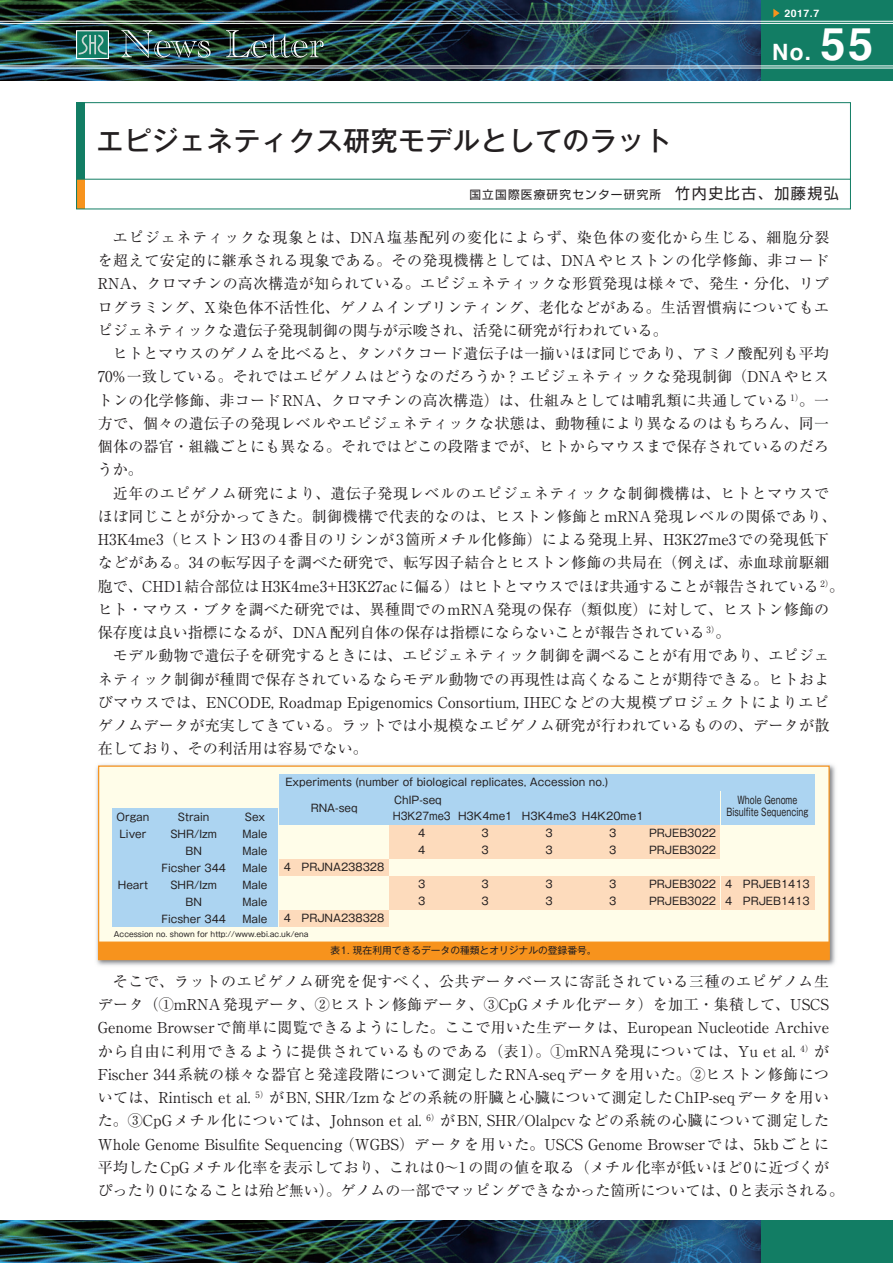
<style>
.page{position:relative;width:893px;height:1263px;background:#fff}
.page>*{position:absolute;margin:0;border:0;box-sizing:border-box;transform-origin:0 0}
.t1{font:500 27px "Gothic MB101 Pr 6";letter-spacing:.015em;color:#231f20}
.t2{font:700 22.5px "Helvetica";color:#fff}
.t3{font:15px/23.2px "Ryumin Pr 6";letter-spacing:.02em;color:#231f20}
.t4{font:11.7px "Shin Go Pr 6";letter-spacing:.1em;color:#231f20}
.t5{font:10.5px/17px "Gothic MB101 Pr 6";color:#231f20}
.t6{font:10.5px/12px "Gothic MB101 Pr 6";color:#231f20;text-align:center;scale:.75 1}
.t7{font:10.5px/17px "Gothic MB101 Pr 6";color:#231f20;text-align:center;scale:.94 1}
.t8{font:700 10.35px "Helvetica";color:#fff}
.t9{font:9.75px "Gothic MB101 Pr 6";color:#231f20}
.t10{font:7.5px "Gothic MB101 Pr 6";color:#231f20}
.s1{font-size:45px}
.s2{font-size:15px}
</style>
<div class="page">
<img style="left:0;top:0;width:761px;height:81px">
<div style="left:761px;top:0;width:132px;height:81px;background:#127d64"></div>
<img style="left:0;top:1220px;width:761px;height:43px">
<div style="left:761px;top:1220px;width:132px;height:43px;background:#127d64"></div>
<div style="left:77px;top:31px;width:31px;height:28px;background:#127d64"></div>
<div style="left:76px;top:30px;width:33px;height:29px;border:1px solid #fff"></div>
<svg style="left:79px;top:35px;width:28px;height:20px"></svg>
<hr style="left:0;top:23px;width:893px;height:1px;background:#fff">
<hr style="left:0;top:21px;width:893px;height:1px;background:#fff">
<hr style="left:0;top:66px;width:893px;height:1px;background:#fff">
<hr style="left:0;top:68px;width:893px;height:1px;background:#fff">
<svg style="left:773px;top:9px;width:7px;height:9px"></svg>
<img style="left:121px;top:30px;width:203px;height:28px">
<img style="left:96px;top:764px;width:740px;height:202px">
<div style="left:98px;top:765px;width:732px;height:195px;background:#fffde9;border:1px solid #f7931d"></div>
<div style="left:98px;top:942px;width:731px;height:17px;background:#f7931d"></div>
<div style="left:279px;top:859px;width:110px;height:16px;background:#fddbbc"></div>
<div style="left:279px;top:791px;width:110px;height:33px;background:#acd4f1"></div>
<div style="left:389px;top:876px;width:331px;height:34px;background:#fddbbc"></div>
<div style="left:389px;top:791px;width:331px;height:33px;background:#acd4f1"></div>
<div style="left:389px;top:825px;width:331px;height:33px;background:#fddbbc"></div>
<div style="left:113px;top:808px;width:165px;height:16px;background:#acd4f1"></div>
<div style="left:113px;top:825px;width:165px;height:50px;background:#acd4f1"></div>
<div style="left:113px;top:876px;width:165px;height:51px;background:#acd4f1"></div>
<div style="left:279px;top:774px;width:535px;height:16px;background:#acd4f1"></div>
<div style="left:721px;top:791px;width:93px;height:33px;background:#acd4f1"></div>
<div style="left:721px;top:876px;width:93px;height:34px;background:#fddbbc"></div>
<div style="left:279px;top:910px;width:110px;height:17px;background:#fddbbc"></div>
<svg style="left:76px;top:102px;width:775px;height:108px"></svg>
<p class="t8" style="left:784px;top:5px;width:36px">2017.7</p>
<h2 class="t2" style="left:772px;top:34px;width:103px">No. <span class="s1">55</span></h2>
<h1 class="t1" style="left:97px;top:119px;width:577px">エピジェネティクス研究モデルとしてのラット</h1>
<p class="t4" style="left:469px;top:185px;width:371px">国立国際医療研究センター研究所 <span class="s2">竹内史比古、加藤規弘</span></p>
<p class="t3" style="left:98px;top:225px;width:748px">　エピジェネティックな現象とは、DNA塩基配列の変化によらず、染色体の変化から生じる、細胞分裂を超えて安定的に継承される現象である。その発現機構としては、DNAやヒストンの化学修飾、非コードRNA、クロマチンの高次構造が知られている。エピジェネティックな形質発現は様々で、発生・分化、リプログラミング、X染色体不活性化、ゲノムインプリンティング、老化などがある。生活習慣病についてもエピジェネティックな遺伝子発現制御の関与が示唆され、活発に研究が行われている。<br>　ヒトとマウスのゲノムを比べると、タンパクコード遺伝子は一揃いほぼ同じであり、アミノ酸配列も平均70%一致している。それではエピゲノムはどうなのだろうか？エピジェネティックな発現制御（DNAやヒストンの化学修飾、非コードRNA、クロマチンの高次構造）は、仕組みとしては哺乳類に共通している <sup>1）</sup>。一方で、個々の遺伝子の発現レベルやエピジェネティックな状態は、動物種により異なるのはもちろん、同一個体の器官・組織ごとにも異なる。それではどこの段階までが、ヒトからマウスまで保存されているのだろうか。<br>　近年のエピゲノム研究により、遺伝子発現レベルのエピジェネティックな制御機構は、ヒトとマウスでほぼ同じことが分かってきた。制御機構で代表的なのは、ヒストン修飾とmRNA発現レベルの関係であり、H3K4me3（ヒストンH3の4番目のリシンが3箇所メチル化修飾）による発現上昇、H3K27me3での発現低下などがある。34の転写因子を調べた研究で、転写因子結合とヒストン修飾の共局在（例えば、赤血球前駆細胞で、CHD1結合部位はH3K4me3+H3K27acに偏る）はヒトとマウスでほぼ共通することが報告されている <sup>2）</sup>。ヒト・マウス・ブタを調べた研究では、異種間でのmRNA発現の保存（類似度）に対して、ヒストン修飾の保存度は良い指標になるが、DNA配列自体の保存は指標にならないことが報告されている <sup>3）</sup>。<br>　モデル動物で遺伝子を研究するときには、エピジェネティック制御を調べることが有用であり、エピジェネティック制御が種間で保存されているならモデル動物での再現性は高くなることが期待できる。ヒトおよびマウスでは、ENCODE, Roadmap Epigenomics Consortium, IHECなどの大規模プロジェクトによりエピゲノムデータが充実してきている。ラットでは小規模なエピゲノム研究が行われているものの、データが散在しており、その利活用は容易でない。</p>
<p class="t5" style="left:116px;top:807px;width:35px">Organ<br>Liver</p>
<p class="t5" style="left:118px;top:875px;width:32px">Heart</p>
<p class="t5" style="left:161px;top:807px;width:66px;text-align:center">Strain<br>SHR/Izm<br>BN<br>Ficsher 344<br>SHR/Izm<br>BN<br>Ficsher 344</p>
<p class="t5" style="left:242px;top:807px;width:27px">Sex<br>Male<br>Male<br>Male<br>Male<br>Male<br>Male</p>
<p class="t5" style="left:285px;top:773px;width:324px">Experiments (number of biological replicates, Accession no.)</p>
<p class="t5" style="left:311px;top:798px;width:49px">RNA-seq</p>
<p class="t5" style="left:284px;top:858px;width:102px">4　PRJNA238328</p>
<p class="t5" style="left:284px;top:909px;width:102px">4　PRJNA238328</p>
<p class="t5" style="left:394px;top:790px;width:49px">ChIP-seq</p>
<p class="t7" style="left:393px;top:807px;width:63px">H3K27me3<br>4<br>4</p>
<p class="t5" style="left:418px;top:875px;width:9px">3<br>3</p>
<p class="t5" style="left:458px;top:807px;width:56px;text-align:center">H3K4me1<br>3<br>3</p>
<p class="t5" style="left:482px;top:875px;width:9px">3<br>3</p>
<p class="t5" style="left:522px;top:807px;width:56px;text-align:center">H3K4me3<br>3<br>3</p>
<p class="t5" style="left:546px;top:875px;width:9px">3<br>3</p>
<p class="t5" style="left:582px;top:807px;width:63px;text-align:center">H4K20me1<br>3<br>3</p>
<p class="t5" style="left:609px;top:875px;width:9px">3<br>3</p>
<p class="t10" style="left:114px;top:928px;width:196px">Accession no. shown for http://www.ebi.ac.uk/ena</p>
<p class="t9" style="left:331px;top:942px;width:267px">表1. 現在利用できるデータの種類とオリジナルの登録番号。</p>
<p class="t5" style="left:649px;top:824px;width:69px">PRJEB3022<br>PRJEB3022</p>
<p class="t5" style="left:649px;top:875px;width:69px">PRJEB3022<br>PRJEB3022</p>
<p class="t6" style="left:726px;top:793px;width:111px">Whole Genome<br>Bisulfite Sequencing</p>
<p class="t5" style="left:725px;top:875px;width:86px">4　PRJEB1413<br>4　PRJEB1413</p>
<p class="t3" style="left:98px;top:969px;width:748px">　そこで、ラットのエピゲノム研究を促すべく、公共データベースに寄託されている三種のエピゲノム生データ（①mRNA発現データ、②ヒストン修飾データ、③CpGメチル化データ）を加工・集積して、USCS Genome Browserで簡単に閲覧できるようにした。ここで用いた生データは、European Nucleotide Archiveから自由に利用できるように提供されているものである（表1）。①mRNA発現については、Yu et al. <sup>4）</sup> がFischer 344系統の様々な器官と発達段階について測定したRNA-seqデータを用いた。②ヒストン修飾については、Rintisch et al. <sup>5）</sup> がBN, SHR/Izmなどの系統の肝臓と心臓について測定したChIP-seqデータを用いた。③CpGメチル化については、Johnson et al. <sup>6）</sup> がBN, SHR/Olalpcvなどの系統の心臓について測定したWhole Genome Bisulfite Sequencing （WGBS）データを用いた。USCS Genome Browserでは、5kbごとに平均したCpGメチル化率を表示しており、これは0～1の間の値を取る（メチル化率が低いほど0に近づくがぴったり0になることは殆ど無い）。ゲノムの一部でマッピングできなかった箇所については、0と表示される。</p>
</div>
